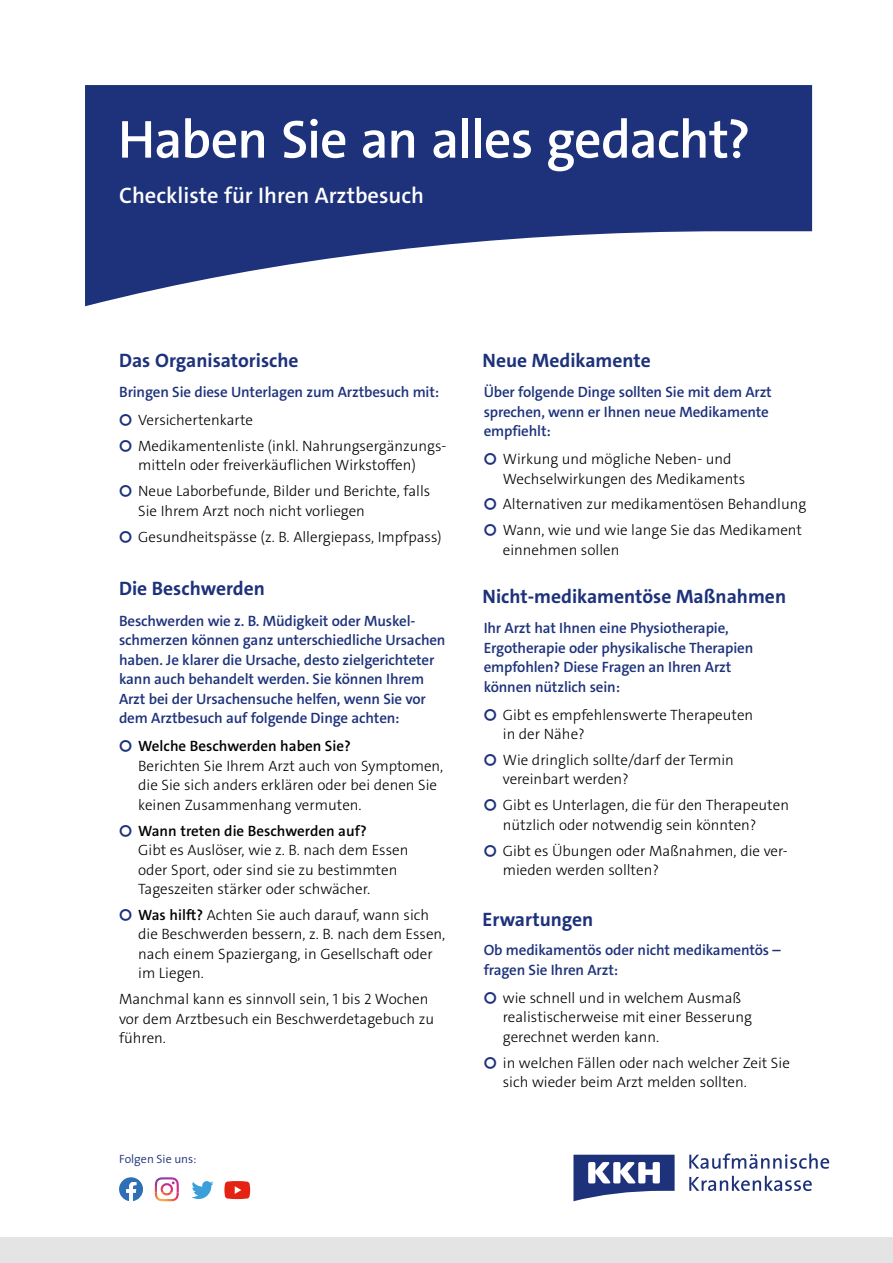
<style>
.page{position:relative;width:893px;height:1263px;background:#fff}
.page>*{position:absolute;margin:0;border:0;box-sizing:border-box;transform-origin:0 0}
.t1{font:600 54px "The Sans C4 s";letter-spacing:-.02em;color:#fff}
.t2{font:600 22.5px "The Sans C4 s";color:#fff}
.t3{font:700 19.5px "The Sans C4 s";color:#1d327b}
.t4{font:300 15px/19.5px "The Sans C4 s";color:#000}
.t5{font:600 15px/19.5px "The Sans C4 s";letter-spacing:-.01em;color:#1d327b}
.t6{font:300 12px "The Sans";color:#1d327b}
.s1{font-weight:700}
.s2{font-weight:300;color:#000}
.s3{font-weight:700;color:#1d327b}
.s4{font-weight:600}
</style>
<div class="page">
<svg style="left:85px;top:85px;width:727px;height:221px;fill:#1d327b"></svg>
<div style="left:0;top:1237px;width:893px;height:26px;background:#e4e4e4"></div>
<svg style="left:689px;top:1153px;width:140px;height:16px"></svg>
<svg style="left:689px;top:1176px;width:123px;height:15px"></svg>
<svg style="left:573px;top:1155px;width:102px;height:46px"></svg>
<img style="left:155px;top:1192px;width:24px;height:9px">
<img style="left:155px;top:1177px;width:24px;height:9px">
<svg style="left:169px;top:1186px;width:10px;height:6px"></svg>
<svg style="left:191px;top:1181px;width:23px;height:18px"></svg>
<svg style="left:224px;top:1181px;width:26px;height:18px"></svg>
<svg style="left:119px;top:1177px;width:24px;height:24px"></svg>
<h1 class="t1" style="left:118px;top:105px;width:634px">Haben Sie an alles gedacht?</h1>
<h2 class="t2" style="left:119px;top:181px;width:306px">Checkliste für Ihren Arztbesuch</h2>
<h3 class="t3" style="left:119px;top:348px;width:181px">Das Organisatorische</h3>
<p class="t5" style="left:119px;top:378px;width:322px;line-height:28px">Bringen Sie diese Unterlagen zum Arztbesuch mit: <span class="s1">☐</span> <span class="s2">Versichertenkarte</span></p>
<p class="t4" style="left:138px;top:436px;width:310px;text-indent:-19px"><span class="s3">☐</span> Medikamentenliste (inkl. Nahrungsergänzungs&shy;mitteln oder freiverkäuflichen Wirkstoffen)</p>
<p class="t4" style="left:138px;top:482px;width:294px;text-indent:-19px"><span class="s3">☐</span> Neue Laborbefunde, Bilder und Berichte, falls<br>Sie Ihrem Arzt noch nicht vorliegen</p>
<p class="t4" style="left:119px;top:527px;width:324px"><span class="s3">☐</span> Gesundheitspässe (z. B. Allergiepass, Impfpass)</p>
<h3 class="t3" style="left:119px;top:576px;width:147px">Die Beschwerden</h3>
<p class="t5" style="left:119px;top:611px;width:328px">Beschwerden wie z. B. Müdigkeit oder Muskel&shy;schmerzen können ganz unterschiedliche Ursachen haben. Je klarer die Ursache, desto zielgerichteter kann auch behandelt werden. Sie können Ihrem Arzt bei der Ursachensuche helfen, wenn Sie vor dem Arztbesuch auf folgende Dinge achten:</p>
<p class="t4" style="left:138px;top:736px;width:307px;text-indent:-19px"><span class="s3">☐</span> <span class="s4">Welche Beschwerden haben Sie?<br></span>Berichten Sie Ihrem Arzt auch von Symptomen, die Sie sich anders erklären oder bei denen Sie keinen Zusammenhang vermuten.</p>
<p class="t4" style="left:138px;top:821px;width:272px;text-indent:-19px"><span class="s3">☐</span> <span class="s4">Wann treten die Beschwerden auf?<br></span>Gibt es Auslöser, wie z. B. nach dem Essen oder Sport, oder sind sie zu bestimmten Tageszeiten stärker oder schwächer.</p>
<p class="t4" style="left:138px;top:905px;width:309px;text-indent:-19px"><span class="s3">☐</span> <span class="s4">Was hilft?</span> Achten Sie auch darauf, wann sich die Beschwerden bessern, z. B. nach dem Essen, nach einem Spaziergang, in Gesellschaft oder im Liegen.</p>
<p class="t4" style="left:119px;top:989px;width:317px">Manchmal kann es sinnvoll sein, 1 bis 2 Wochen vor dem Arztbesuch ein Beschwerdetagebuch zu führen.</p>
<p class="t6" style="left:119px;top:1149px;width:79px">Folgen Sie uns:</p>
<h3 class="t3" style="left:483px;top:348px;width:170px">Neue Medikamente</h3>
<p class="t5" style="left:484px;top:382px;width:290px">Über folgende Dinge sollten Sie mit dem Arzt sprechen, wenn er Ihnen neue Medikamente empfiehlt:</p>
<p class="t4" style="left:503px;top:449px;width:244px;text-indent:-19px"><span class="s3">☐</span> Wirkung und mögliche Neben- und<br>Wechselwirkungen des Medikaments</p>
<p class="t4" style="left:484px;top:492px;width:324px;line-height:25.8px"><span class="s3">☐</span> Alternativen zur medikamentösen Behandlung <span class="s3">☐</span> Wann, wie und wie lange Sie das Medikament</p>
<p class="t4" style="left:503px;top:540px;width:118px">einnehmen sollen</p>
<h3 class="t3" style="left:483px;top:584px;width:305px">Nicht-medikamentöse Maßnahmen</h3>
<p class="t5" style="left:484px;top:618px;width:271px">Ihr Arzt hat Ihnen eine Physiotherapie, Ergotherapie oder physikalische Therapien empfohlen? Diese Fragen an Ihren Arzt können nützlich sein:</p>
<p class="t4" style="left:503px;top:705px;width:252px;text-indent:-19px"><span class="s3">☐</span> Gibt es empfehlenswerte Therapeuten in der Nähe?</p>
<p class="t4" style="left:503px;top:750px;width:232px;text-indent:-19px"><span class="s3">☐</span> Wie dringlich sollte/darf der Termin vereinbart werden?</p>
<p class="t4" style="left:503px;top:796px;width:288px;text-indent:-19px"><span class="s3">☐</span> Gibt es Unterlagen, die für den Therapeuten nützlich oder notwendig sein könnten?</p>
<p class="t4" style="left:503px;top:841px;width:286px;text-indent:-19px"><span class="s3">☐</span> Gibt es Übungen oder Maßnahmen, die ver&shy;mieden werden sollten?</p>
<h3 class="t3" style="left:483px;top:906px;width:112px">Erwartungen</h3>
<p class="t5" style="left:484px;top:940px;width:299px">Ob medikamentös oder nicht medikamentös – fragen Sie Ihren Arzt:</p>
<p class="t4" style="left:503px;top:988px;width:251px;text-indent:-19px"><span class="s3">☐</span> wie schnell und in welchem Ausmaß realistischerweise mit einer Besserung gerechnet werden kann.</p>
<p class="t4" style="left:503px;top:1053px;width:289px;text-indent:-19px"><span class="s3">☐</span> in welchen Fällen oder nach welcher Zeit Sie sich wieder beim Arzt melden sollten.</p>
</div>
